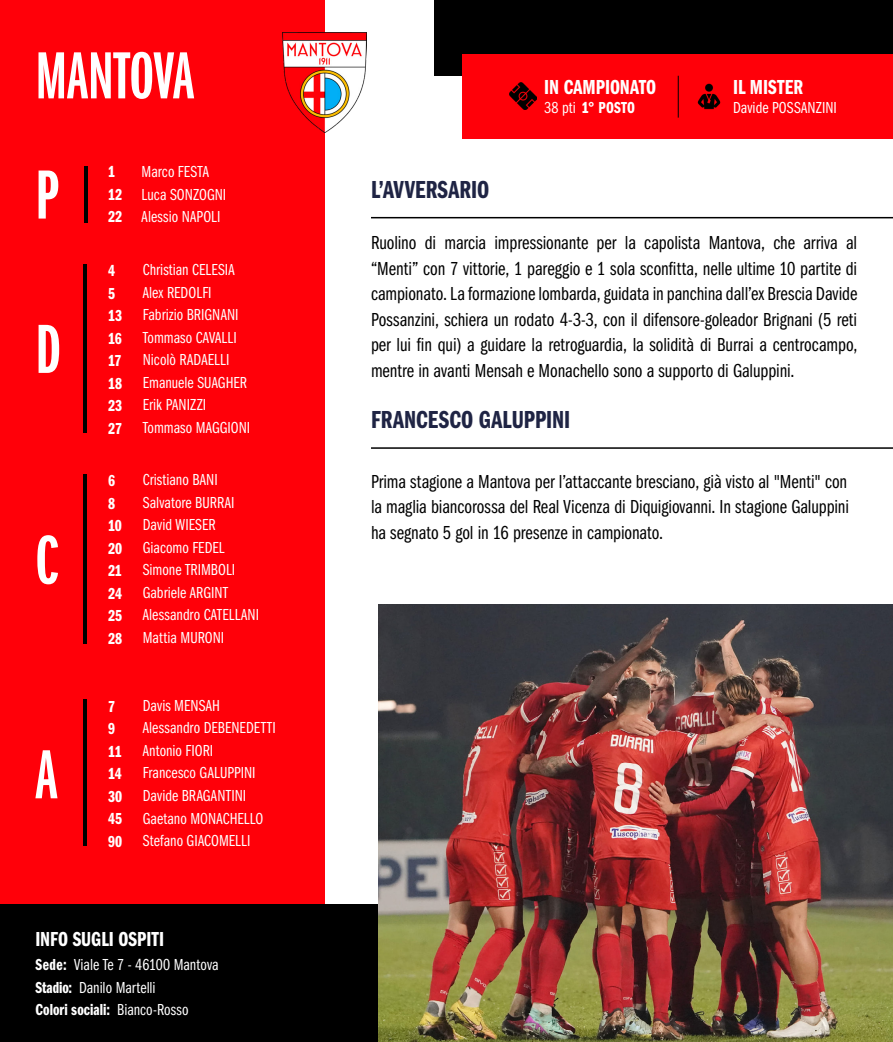
<style>
.page{position:relative;width:893px;height:1042px;background:#fff}
.page>*{position:absolute;margin:0;border:0;box-sizing:border-box;transform-origin:0 0}
.t1{font:72px/154.4px "Franklin Gothic LT Pro Dm X Cm";color:#fff}
.t2{font:69px "Franklin Gothic LT Pro Dm X Cm";letter-spacing:-.005em;color:#fff}
.t3{font:25.5px "Franklin Gothic LT Pro Dm Cm";letter-spacing:.005em;color:#1f2444}
.t4{font:21px "Franklin Gothic LT Pro Dm Cm";color:#fff}
.t5{font:19.5px/25.5px "Franklin Gothic LT Pro Bk Cm";letter-spacing:-.005em;color:#000;text-align:justify}
.t6{font:16.5px/22.5px "Franklin Gothic LT Pro Bk Cm";letter-spacing:.005em;color:#fff}
.t7{font:16.5px/22.5px "Franklin Gothic LT Pro Dm Cm";letter-spacing:.005em;color:#fff}
.s1{font-family:"Franklin Gothic LT Pro Dm Cm"}
.s2{font-family:"Franklin Gothic LT Pro Bk Cm"}
</style>
<div class="page">
<div style="left:0;top:0;width:325px;height:904px;background:#ff0009"></div>
<svg style="left:84px;top:166px;width:3px;height:56px"></svg>
<svg style="left:84px;top:264px;width:3px;height:169px"></svg>
<svg style="left:84px;top:474px;width:3px;height:169px"></svg>
<svg style="left:84px;top:699px;width:3px;height:147px"></svg>
<div style="left:0;top:904px;width:378px;height:138px;background:#000"></div>
<svg style="left:434px;top:0;width:459px;height:139px;background:#96070c"></svg>
<hr style="left:371px;top:217px;width:522px;height:1px;background:#000">
<hr style="left:678px;top:76px;width:1px;height:42px;background:#000">
<hr style="left:371px;top:447px;width:522px;height:2px;background:#000">
<img style="left:510px;top:82px;width:27px;height:27px">
<img style="left:696px;top:82px;width:27px;height:27px">
<img style="left:283px;top:32px;width:83px;height:100px">
<img style="left:378px;top:604px;width:515px;height:438px">
<h2 class="t2" style="left:35px;top:38px;width:160px">MANTOVA</h2>
<h1 class="t1" style="left:35px;top:119px;width:27px">P<br>D</h1>
<h1 class="t1" style="left:35px;top:484px;width:24px">C</h1>
<h1 class="t1" style="left:35px;top:699px;width:24px">A</h1>
<p class="t7" style="left:108px;top:161px;width:16px">1<br>12<br>22</p>
<p class="t7" style="left:108px;top:260px;width:16px">4<br>5<br>13<br>16<br>17<br>18<br>23<br>27</p>
<p class="t7" style="left:108px;top:469px;width:16px">6<br>8<br>10<br>20<br>21<br>24<br>25<br>28</p>
<p class="t6" style="left:142px;top:161px;width:86px">Marco FESTA<br>Luca SONZOGNI<br>Alessio NAPOLI</p>
<p class="t6" style="left:143px;top:259px;width:109px">Christian CELESIA<br>Alex REDOLFI<br>Fabrizio BRIGNANI<br>Tommaso CAVALLI<br>Nicolò RADAELLI<br>Emanuele SUAGHER<br>Erik PANIZZI<br>Tommaso MAGGIONI</p>
<p class="t6" style="left:143px;top:469px;width:118px">Cristiano BANI<br>Salvatore BURRAI<br>David WIESER<br>Giacomo FEDEL<br>Simone TRIMBOLI<br>Gabriele ARGINT<br>Alessandro CATELLANI<br>Mattia MURONI</p>
<p class="t7" style="left:108px;top:695px;width:16px">7<br>9<br>11<br>14<br>30<br>45<br>90</p>
<p class="t6" style="left:143px;top:694px;width:135px">Davis MENSAH<br>Alessandro DEBENEDETTI<br>Antonio FIORI<br>Francesco GALUPPINI<br>Davide BRAGANTINI<br>Gaetano MONACHELLO<br>Stefano GIACOMELLI</p>
<p class="t4" style="left:35px;top:928px;width:130px">INFO SUGLI OSPITI</p>
<p class="t6" style="left:35px;top:954px;width:185px"><span class="s1">Sede:</span> Viale Te 7 - 46100 Mantova<br><span class="s1">Stadio:</span> Danilo Martelli</p>
<p class="t7" style="left:35px;top:998px;width:155px">Colori sociali: <span class="s2">Bianco-Rosso</span></p>
<h3 class="t3" style="left:371px;top:175px;width:120px">L’AVVERSARIO</h3>
<p class="t4" style="left:544px;top:75px;width:113px">IN CAMPIONATO</p>
<p class="t4" style="left:733px;top:75px;width:72px">IL MISTER</p>
<p class="t7" style="left:544px;top:97px;width:92px"><span class="s2">38 pti</span> 1° POSTO</p>
<p class="t6" style="left:733px;top:97px;width:105px">Davide POSSANZINI</p>
<p class="t5" style="left:371px;top:230px;width:488px">Ruolino di marcia impressionante per la capolista Mantova, che arriva al “Menti” con 7 vittorie, 1 pareggio e 1 sola sconfitta, nelle ultime 10 partite di campionato. La formazione lombarda, guidata in panchina dall’ex Brescia Davide Possanzini, schiera un rodato 4-3-3, con il difensore-goleador Brignani (5 reti per lui fin qui) a guidare la retroguardia, la solidità di Burrai a centrocampo, mentre in avanti Mensah e Monachello sono a supporto di Galuppini.</p>
<h3 class="t3" style="left:371px;top:406px;width:201px">FRANCESCO GALUPPINI</h3>
<p class="t5" style="left:371px;top:469px;width:480px">Prima stagione a Mantova per l’attaccante bresciano, già visto al "Menti" con la maglia biancorossa del Real Vicenza di Diquigiovanni. In stagione Galuppini ha segnato 5 gol in 16 presenze in campionato.</p>
</div>
